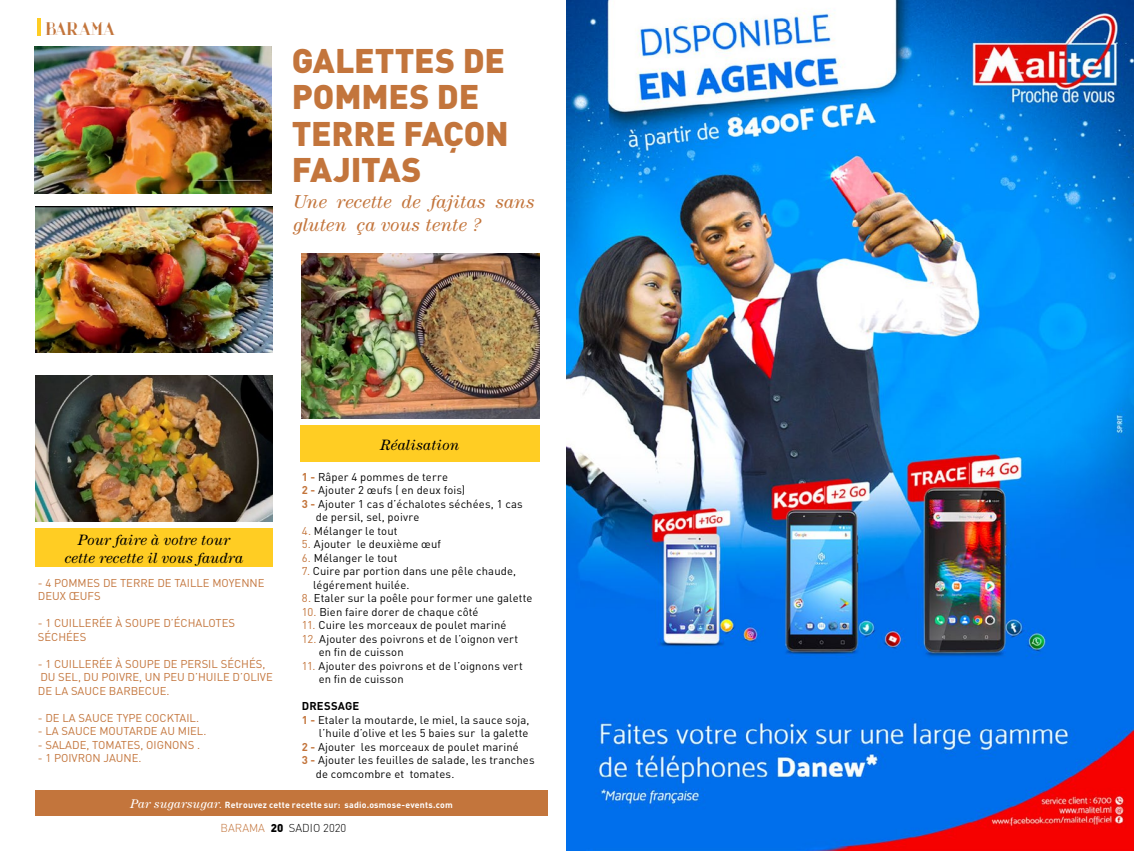
<style>
.page{position:relative;width:1134px;height:851px;background:#fff}
.page>*{position:absolute;margin:0;border:0;box-sizing:border-box;transform-origin:0 0}
.t1{font:900 33.75px/36.2px "DIN";letter-spacing:-.005em;color:#c3753c}
.t2{font:italic 18.75px/22.5px "Century";letter-spacing:.005em;color:#c3753c}
.t3{font:18.75px "Voor";color:#c3753c}
.t4{font:italic 15px/18px "Century";letter-spacing:.005em;color:#000;text-align:center}
.t5{font:11.25px/13.5px "DIN";letter-spacing:.01em;color:#000}
.t6{font:11.25px "DIN";letter-spacing:.025em;color:#c3753c}
.t7{font:11.25px/13.5px "DIN";letter-spacing:.05em;color:#c3753c}
.t8{font:300 11.25px "DIN";color:#000}
.t9{font:700 11.25px "DIN";color:#000}
.t10{font:300 11.25px "DIN";color:#c3753c}
.t11{font:700 8.75px "DIN";letter-spacing:.025em;color:#fff}
.s1{font-weight:700;color:#c3753c}
.s2{color:#c3753c}
.s3{font-family:"Century";font-weight:400;font-style:italic;font-size:12.5px}
.s4{font-family:"Century";font-weight:400;font-style:italic;font-size:11.25px}
.s5{font-weight:900}
</style>
<div class="page">
<hr style="left:37px;top:18px;width:4px;height:17px;background:#ffcd23">
<div style="left:35px;top:528px;width:238px;height:39px;background:#ffcd23"></div>
<div style="left:300px;top:425px;width:240px;height:37px;background:#ffcd23"></div>
<img style="left:34px;top:47px;width:237px;height:146px">
<div style="left:35px;top:790px;width:513px;height:25px;background:#c3753c"></div>
<img style="left:36px;top:206px;width:237px;height:147px">
<img style="left:36px;top:375px;width:237px;height:146px">
<img style="left:302px;top:253px;width:238px;height:165px">
<img style="left:567px;top:0;width:567px;height:850px">
<h2 class="t3" style="left:46px;top:18px;width:71px">BARAMA</h2>
<h1 class="t1" style="left:292px;top:41px;width:219px">GALETTES DE<br>POMMES DE<br>TERRE FAÇON<br>FAJITAS</h1>
<h2 class="t2" style="left:294px;top:190px;width:243px">Une recette de fajitas sans gluten ça vous tente ?</h2>
<h3 class="t4" style="left:381px;top:435px;width:80px">Réalisation</h3>
<p class="t5" style="left:302px;top:469px;width:148px"><span class="s1">1 -</span> Râper 4 pommes de terre</p>
<p class="t5" style="left:302px;top:483px;width:165px"><span class="s1">2 -</span> Ajouter 2 œufs ( en deux fois)</p>
<p class="t5" style="left:302px;top:496px;width:222px"><span class="s1">3 -</span> Ajouter 1 cas d’échalotes séchées, 1 cas</p>
<p class="t5" style="left:316px;top:510px;width:105px">de persil, sel, poivre</p>
<p class="t5" style="left:302px;top:523px;width:97px"><span class="s2">4.</span> Mélanger le tout</p>
<p class="t5" style="left:302px;top:537px;width:141px"><span class="s2">5.</span> Ajouter le deuxième œuf</p>
<p class="t5" style="left:302px;top:550px;width:97px"><span class="s2">6.</span> Mélanger le tout</p>
<p class="t5" style="left:313px;top:564px;width:204px;text-indent:-11px"><span class="s2">7.</span> Cuire par portion dans une pêle chaude, légérement huilée.</p>
<p class="t5" style="left:302px;top:591px;width:232px"><span class="s2">8.</span> Etaler sur la poêle pour former une galette</p>
<p class="t5" style="left:302px;top:604px;width:178px"><span class="s2">10.</span> Bien faire dorer de chaque côté</p>
<p class="t5" style="left:302px;top:618px;width:206px"><span class="s2">11.</span> Cuire les morceaux de poulet mariné</p>
<p class="t5" style="left:319px;top:631px;width:201px;text-indent:-17px"><span class="s2">12.</span> Ajouter des poivrons et de l’oignon vert en fin de cuisson</p>
<p class="t5" style="left:319px;top:658px;width:206px;text-indent:-17px"><span class="s2">11.</span> Ajouter des poivrons et de l’oignons vert en fin de cuisson</p>
<p class="t9" style="left:302px;top:698px;width:16px">DRESS</p>
<p class="t9" style="left:338px;top:698px;width:21px">AGE</p>
<p class="t5" style="left:302px;top:712px;width:229px"><span class="s1">1 -</span> Etaler la moutarde, le miel, la sauce soja,</p>
<p class="t5" style="left:319px;top:726px;width:211px">l’huile d’olive et les 5 baies sur la galette</p>
<p class="t5" style="left:302px;top:739px;width:218px"><span class="s1">2 -</span> Ajouter les morceaux de poulet mariné</p>
<p class="t5" style="left:302px;top:753px;width:234px"><span class="s1">3 -</span> Ajouter les feuilles de salade, les tranches</p>
<p class="t5" style="left:316px;top:766px;width:140px">de comcombre et tomates.</p>
<p class="t11" style="left:130px;top:798px;width:324px"><span class="s3">Par sugarsugar</span><span class="s4">.</span> Retrouvez cette recette sur: sadio.osmose-events.com</p>
<h3 class="t4" style="left:65px;top:530px;width:180px">Pour faire à votre tour cette recette il vous faudra</h3>
<p class="t6" style="left:38px;top:575px;width:149px">- 4 pommes de terre de taille</p>
<p class="t6" style="left:212px;top:575px;width:18px">moyenne</p>
<p class="t6" style="left:38px;top:589px;width:63px">deux œufs</p>
<p class="t6" style="left:38px;top:616px;width:38px">- 1 cuille</p>
<p class="t6" style="left:92px;top:616px;width:137px">rée à soupe d’échalotes</p>
<p class="t6" style="left:38px;top:629px;width:42px">séchées</p>
<p class="t6" style="left:38px;top:656px;width:38px">- 1 Cuille</p>
<p class="t7" style="left:40px;top:656px;width:227px;text-indent:51px">rée à soupe de persil séchés,<br>Du sel, du poivre, un peu d’huile</p>
<p class="t6" style="left:232px;top:670px;width:40px">d’olive</p>
<p class="t6" style="left:38px;top:683px;width:133px">De la sauce barbecue.</p>
<p class="t6" style="left:38px;top:710px;width:115px">- De la sauce type coc</p>
<p class="t6" style="left:167px;top:710px;width:34px">ktail .</p>
<p class="t6" style="left:38px;top:724px;width:170px">- La sauce moutarde au miel.</p>
<p class="t6" style="left:38px;top:737px;width:22px">- Salade</p>
<p class="t6" style="left:87px;top:737px;width:86px">, tomates, oi gnons</p>
<p class="t6" style="left:197px;top:737px;width:5px">.</p>
<p class="t6" style="left:38px;top:751px;width:105px">- 1 poivron jaune.</p>
<p class="t10" style="left:221px;top:820px;width:8px">BARA</p>
<p class="t8" style="left:249px;top:820px;width:99px"><span class="s2">MA</span> <span class="s5">20</span> SADIO 2020</p>
</div>
